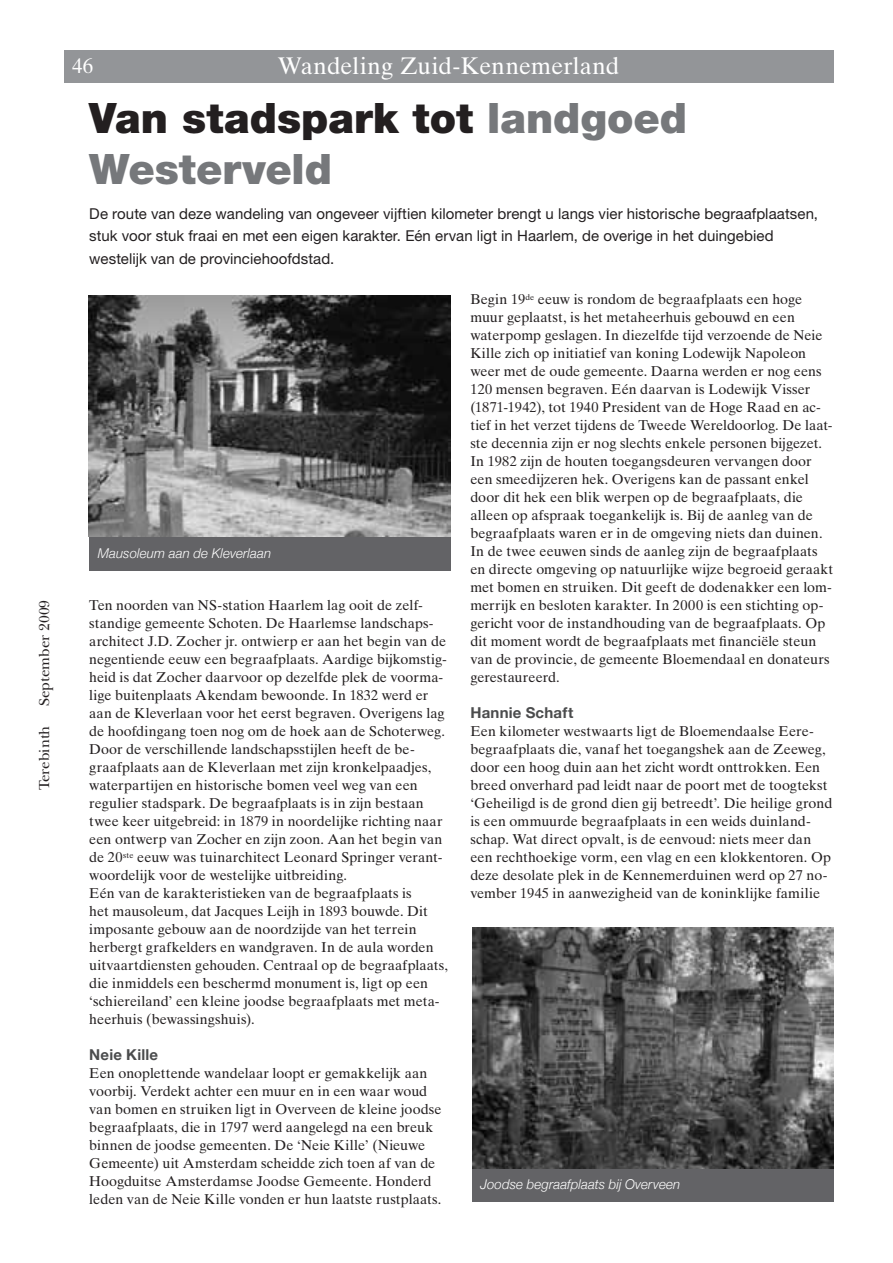
<style>
.page{position:relative;width:893px;height:1263px;background:#fff}
.page>*{position:absolute;margin:0;border:0;box-sizing:border-box;transform-origin:0 0}
.t1{font:900 42px/50.4px "Helvetica Neue";color:#76787b}
.t2{font:24px "Times Ten LT";letter-spacing:.005em;color:#fff}
.t3{font:21px "Times Ten LT";color:#fff}
.t4{font:15px/22.5px "Helvetica Neue";letter-spacing:.005em;color:#231f20}
.t5{font:15px "New Baskerville";color:#231f20}
.t6{font:700 15px "Helvetica Neue";letter-spacing:.015em;color:#4b4c4d}
.t7{font:14.25px/18px "Times Ten LT";color:#231f20}
.t8{font:italic 300 13.5px "Helvetica Neue";letter-spacing:.01em;color:#fff}
.s1{color:#231f20}
</style>
<div class="page">
<div style="left:64px;top:50px;width:769px;height:33px;background:#939598"></div>
<div style="left:472px;top:1160px;width:361px;height:41px;background:#636366"></div>
<div style="left:89px;top:529px;width:362px;height:42px;background:#636366"></div>
<img style="left:472px;top:928px;width:361px;height:240px">
<img style="left:89px;top:296px;width:362px;height:240px">
<p class="t5" style="left:36px;top:706px;width:108px;rotate:-90deg">September 2009</p>
<p class="t5" style="left:36px;top:790px;width:66px;rotate:-90deg">Terebinth</p>
<h3 class="t3" style="left:72px;top:53px;width:22px">46</h3>
<h2 class="t2" style="left:278px;top:51px;width:343px">Wandeling Zuid-Kennemerland</h2>
<h1 class="t1" style="left:89px;top:93px;width:599px"><span class="s1">Van stadspark tot</span> landgoed<br>Westerveld</h1>
<p class="t4" style="left:89px;top:202px;width:730px">De route van deze wandeling van ongeveer vijftien kilometer brengt u langs vier historische begraafplaatsen, stuk voor stuk fraai en met een eigen karakter. Eén ervan ligt in Haarlem, de overige in het duingebied westelijk van de provinciehoofdstad.</p>
<p class="t8" style="left:98px;top:545px;width:175px">Mausoleum aan de Kleverlaan</p>
<p class="t7" style="left:89px;top:596px;width:360px">Ten noorden van NS-station Haarlem lag ooit de zelf&shy;standige gemeente Schoten. De Haarlemse landschaps&shy;architect J.D. Zocher jr. ontwierp er aan het begin van de negentiende eeuw een begraafplaats. Aardige bijkomstig&shy;heid is dat Zocher daarvoor op dezelfde plek de voorma&shy;lige buitenplaats Akendam bewoonde. In 1832 werd er aan de Kleverlaan voor het eerst begraven. Overigens lag de hoofdingang toen nog om de hoek aan de Schoterweg.<br>Door de verschillende landschapsstijlen heeft de be&shy;graafplaats aan de Kleverlaan met zijn kronkelpaadjes, waterpartijen en historische bomen veel weg van een regulier stadspark. De begraafplaats is in zijn bestaan twee keer uitgebreid: in 1879 in noordelijke richting naar een ontwerp van Zocher en zijn zoon. Aan het begin van de 20<sup>ste</sup> eeuw was tuinarchitect Leonard Springer verant&shy;woordelijk voor de westelijke uitbreiding.<br>Eén van de karakteristieken van de begraafplaats is<br>het mausoleum, dat Jacques Leijh in 1893 bouwde. Dit imposante gebouw aan de noordzijde van het terrein herbergt grafkelders en wandgraven. In de aula worden uitvaartdiensten gehouden. Centraal op de begraafplaats, die inmiddels een beschermd monument is, ligt op een ‘schiereiland’ een kleine joodse begraafplaats met meta&shy;heerhuis (bewassingshuis).</p>
<p class="t6" style="left:89px;top:1046px;width:70px">Neie Kille</p>
<p class="t7" style="left:89px;top:1064px;width:354px">Een onoplettende wandelaar loopt er gemakkelijk aan voorbij. Verdekt achter een muur en in een waar woud van bomen en struiken ligt in Overveen de kleine joodse begraafplaats, die in 1797 werd aangelegd na een breuk binnen de joodse gemeenten. De ‘Neie Kille’ (Nieuwe Gemeente) uit Amsterdam scheidde zich toen af van de Hoogduitse Amsterdamse Joodse Gemeente. Honderd leden van de Neie Kille vonden er hun laatste rustplaats.</p>
<p class="t7" style="left:470px;top:290px;width:364px">Begin 19<sup>de</sup> eeuw is rondom de begraafplaats een hoge muur geplaatst, is het metaheerhuis gebouwd en een waterpomp geslagen. In diezelfde tijd verzoende de Neie Kille zich op initiatief van koning Lodewijk Napoleon weer met de oude gemeente. Daarna werden er nog eens 120 mensen begraven. Eén daarvan is Lodewijk Visser (1871-1942), tot 1940 President van de Hoge Raad en ac&shy;tief in het verzet tijdens de Tweede Wereldoorlog. De laat&shy;ste decennia zijn er nog slechts enkele personen bijgezet.<br>In 1982 zijn de houten toegangsdeuren vervangen door een smeedijzeren hek. Overigens kan de passant enkel door dit hek een blik werpen op de begraafplaats, die alleen op afspraak toegankelijk is. Bij de aanleg van de begraafplaats waren er in de omgeving niets dan duinen.<br>In de twee eeuwen sinds de aanleg zijn de begraafplaats en directe omgeving op natuurlijke wijze begroeid geraakt met bomen en struiken. Dit geeft de dodenakker een lom&shy;merrijk en besloten karakter. In 2000 is een stichting op&shy;gericht voor de instandhouding van de begraafplaats. Op dit moment wordt de begraafplaats met financiële steun van de provincie, de gemeente Bloemendaal en donateurs gerestaureerd.</p>
<p class="t6" style="left:470px;top:704px;width:104px">Hannie Schaft</p>
<p class="t7" style="left:470px;top:722px;width:363px">Een kilometer westwaarts ligt de Bloemendaalse Eere&shy;begraafplaats die, vanaf het toegangshek aan de Zeeweg, door een hoog duin aan het zicht wordt onttrokken. Een breed onverhard pad leidt naar de poort met de toogtekst ‘Geheiligd is de grond dien gij betreedt’. Die heilige grond is een ommuurde begraafplaats in een weids duinland&shy;schap. Wat direct opvalt, is de eenvoud: niets meer dan een rechthoekige vorm, een vlag en een klokkentoren. Op deze desolate plek in de Kennemerduinen werd op 27 no&shy;vember 1945 in aanwezigheid van de koninklijke familie</p>
<p class="t8" style="left:480px;top:1176px;width:201px">Joodse begraafplaats bij Overveen</p>
</div>
